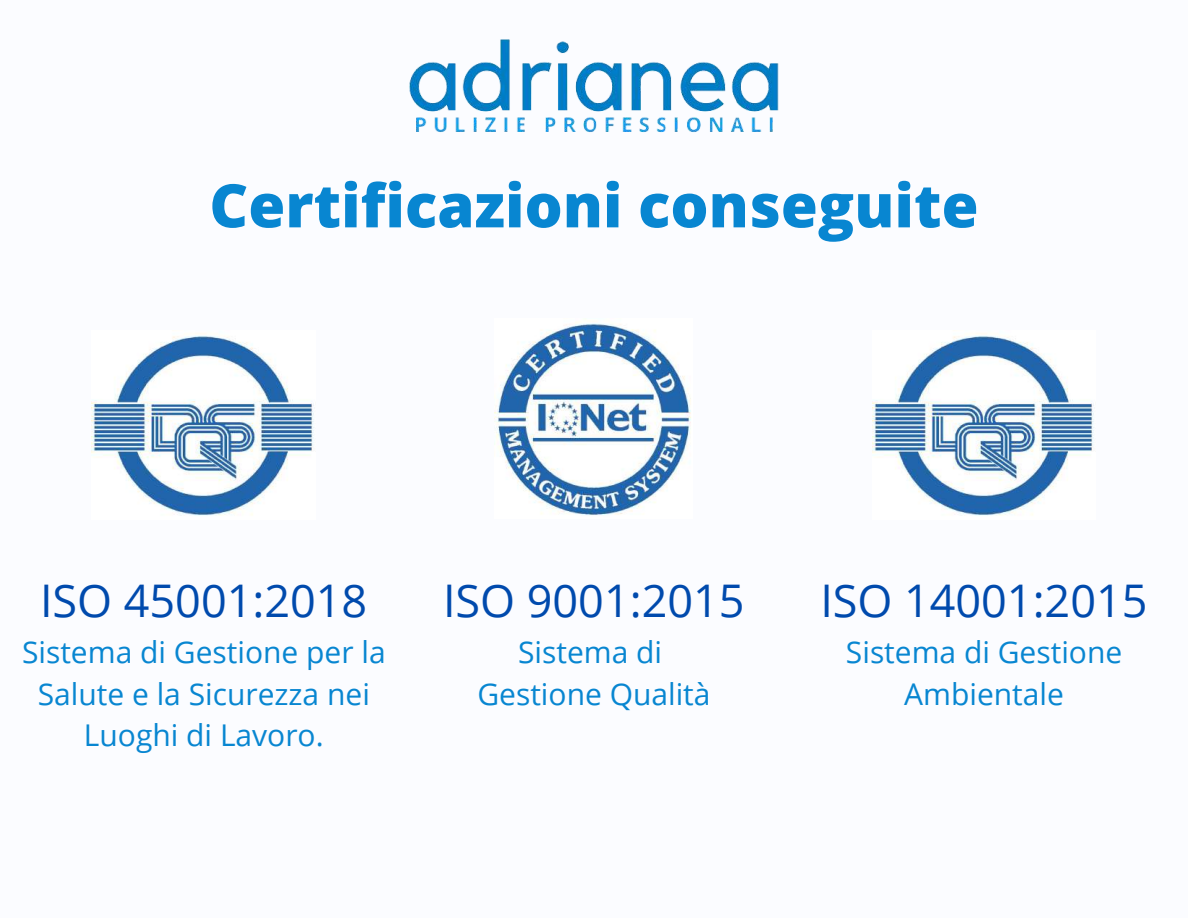
<style>
.page{position:relative;width:1188px;height:918px;background:#fbfcff}
.page>*{position:absolute;margin:0;border:0;box-sizing:border-box;transform-origin:0 0}
.t1{font:800 60px "Open Sans";color:#0886d1}
.t2{font:45px "Open Sans";color:#004aad}
.t3{font:30px/41.7px "Open Sans";color:#0886d1;text-align:center}
</style>
<div class="page">
<img style="left:409px;top:39px;width:370px;height:94px">
<img style="left:92px;top:333px;width:222px;height:183px">
<img style="left:495px;top:321px;width:196px;height:194px">
<img style="left:872px;top:333px;width:222px;height:183px">
<h1 class="t1" style="left:209px;top:163px;width:771px">Certificazioni conseguite</h1>
<h2 class="t2" style="left:40px;top:569px;width:329px">ISO 45001:2018</h2>
<p class="t3" style="left:22px;top:631px;width:365px">Sistema di Gestione per la<br>Salute e la Sicurezza nei<br>Luoghi di Lavoro.</p>
<h2 class="t2" style="left:443px;top:569px;width:303px">ISO 9001:2015</h2>
<p class="t3" style="left:477px;top:631px;width:235px">Sistema di<br>Gestione Qualità</p>
<h2 class="t2" style="left:820px;top:569px;width:329px">ISO 14001:2015</h2>
<p class="t3" style="left:846px;top:631px;width:278px">Sistema di Gestione<br>Ambientale</p>
</div>
